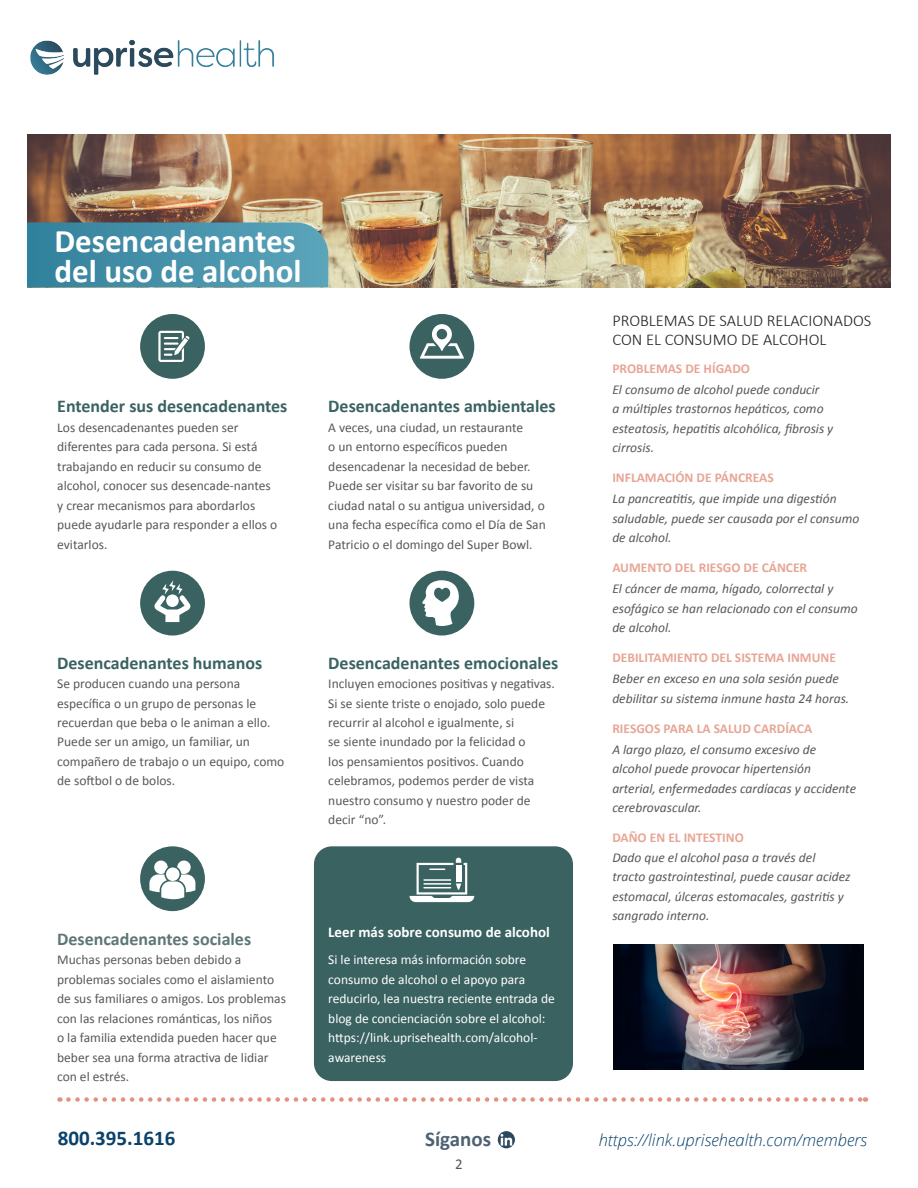
<style>
.page{position:relative;width:918px;height:1188px;background:#fff}
.page>*{position:absolute;margin:0;border:0;box-sizing:border-box;transform-origin:0 0}
.t1{font:700 33px/30px "Calibri";color:#fff}
.t2{font:700 21px "Calibri";color:#0a426b}
.t3{font:700 21px "Calibri";color:#4e6173}
.t4{font:700 18px "Calibri";color:#3a6261}
.t5{font:700 18px "Calibri";color:#5e7676}
.t6{font:300 16.5px/18.8px "Calibri";color:#231f20}
.t7{font:italic 300 16.5px "Open Sans";color:#0a426b}
.t8{font:700 15px "Calibri";color:#fff}
.t9{font:15px "Calibri";color:#57585a}
.t10{font:13.5px/19.5px "Calibri";color:#57585a}
.t11{font:italic 13.5px/19.5px "Calibri";color:#57585a}
.t12{font:13.5px/19.5px "Calibri";color:#fff}
.t13{font:700 13.5px "Calibri";color:#e7a695}
</style>
<div class="page">
<div style="left:314px;top:846px;width:259px;height:235px;background:#3a6261;border-radius:18px"></div>
<div style="left:140px;top:846px;width:65px;height:65px;background:#3a6261;border-radius:50%"></div>
<div style="left:410px;top:314px;width:64px;height:65px;background:#3a6261;border-radius:50%"></div>
<img style="left:27px;top:135px;width:864px;height:152px">
<svg style="left:68px;top:1097px;width:798px;height:5px"></svg>
<img style="left:30px;top:39px;width:244px;height:36px">
<svg style="left:27px;top:222px;width:301px;height:65px;background:#4892aa"></svg>
<svg style="left:498px;top:1131px;width:17px;height:17px"></svg>
<div style="left:140px;top:314px;width:65px;height:65px;background:#3a6261;border-radius:50%"></div>
<div style="left:140px;top:571px;width:65px;height:65px;background:#3a6261;border-radius:50%"></div>
<div style="left:410px;top:571px;width:64px;height:65px;background:#3a6261;border-radius:50%"></div>
<svg style="left:410px;top:858px;width:64px;height:44px"></svg>
<img style="left:613px;top:945px;width:250px;height:125px">
<svg style="left:422px;top:580px;width:37px;height:46px"></svg>
<svg style="left:149px;top:861px;width:46px;height:38px"></svg>
<svg style="left:420px;top:324px;width:44px;height:35px"></svg>
<svg style="left:154px;top:580px;width:37px;height:42px"></svg>
<svg style="left:158px;top:331px;width:32px;height:31px"></svg>
<h1 class="t1" style="left:54px;top:225px;width:249px">Desencadenantes del uso de alcohol</h1>
<h3 class="t4" style="left:57px;top:394px;width:232px">Entender sus desencadenantes</h3>
<p class="t10" style="left:57px;top:417px;width:222px">Los desencadenantes pueden ser diferentes para cada persona. Si está trabajando en reducir su consumo de alcohol, conocer sus desencade-nantes y crear mecanismos para abordarlos puede ayudarle para responder a ellos o evitarlos.</p>
<h3 class="t4" style="left:328px;top:394px;width:229px">Desencadenantes ambientales</h3>
<p class="t10" style="left:328px;top:417px;width:219px">A veces, una ciudad, un restaurante<br>o un entorno específicos pueden desencadenar la necesidad de beber.<br>Puede ser visitar su bar favorito de su ciudad natal o su antigua universidad, o una fecha específica como el Día de San Patricio o el domingo del Super Bowl.</p>
<h3 class="t4" style="left:57px;top:650px;width:207px">Desencadenantes humanos</h3>
<p class="t10" style="left:57px;top:673px;width:229px">Se producen cuando una persona específica o un grupo de personas le recuerdan que beba o le animan a ello.<br>Puede ser un amigo, un familiar, un compañero de trabajo o un equipo, como de softbol o de bolos.</p>
<h3 class="t5" style="left:57px;top:926px;width:196px">Desencadenantes sociales</h3>
<p class="t10" style="left:57px;top:949px;width:230px">Muchas personas beben debido a problemas sociales como el aislamiento de sus familiares o amigos. Los problemas con las relaciones románticas, los niños<br>o la familia extendida pueden hacer que beber sea una forma atractiva de lidiar con el estrés.</p>
<h2 class="t2" style="left:58px;top:1123px;width:119px">800.395.1616</h2>
<h3 class="t4" style="left:328px;top:650px;width:231px">Desencadenantes emocionales</h3>
<p class="t10" style="left:328px;top:673px;width:228px">Incluyen emociones positivas y negativas.<br>Si se siente triste o enojado, solo puede recurrir al alcohol e igualmente, si<br>se siente inundado por la felicidad o<br>los pensamientos positivos. Cuando celebramos, podemos perder de vista nuestro consumo y nuestro poder de decir “no”.</p>
<p class="t8" style="left:328px;top:922px;width:223px">Leer más sobre consumo de alcohol</p>
<p class="t12" style="left:328px;top:950px;width:228px">Si le interesa más información sobre consumo de alcohol o el apoyo para reducirlo, lea nuestra reciente entrada de blog de concienciación sobre el alcohol: https://link.uprisehealth.com/alcohol&shy;awareness</p>
<h2 class="t3" style="left:425px;top:1124px;width:68px">Síganos</h2>
<p class="t9" style="left:455px;top:1154px;width:9px">2</p>
<p class="t6" style="left:612px;top:311px;width:261px">PROBLEMAS DE SALUD RELACIONADOS<br>CON EL CONSUMO DE ALCOHOL</p>
<p class="t13" style="left:612px;top:359px;width:139px">PROBLEMAS DE HÍGADO</p>
<p class="t11" style="left:612px;top:379px;width:222px">El consumo de alcohol puede conducir<br>a múltiples trastornos hepáticos, como esteatosis, hepatitis alcohólica, fibrosis y cirrosis.</p>
<p class="t13" style="left:612px;top:468px;width:163px">INFLAMACIÓN DE PÁNCREAS</p>
<p class="t11" style="left:612px;top:489px;width:249px">La pancreatitis, que impide una digestión saludable, puede ser causada por el consumo de alcohol.</p>
<p class="t13" style="left:612px;top:558px;width:196px">AUMENTO DEL RIESGO DE CÁNCER</p>
<p class="t11" style="left:612px;top:579px;width:247px">El cáncer de mama, hígado, colorrectal y esofágico se han relacionado con el consumo de alcohol.</p>
<p class="t13" style="left:612px;top:648px;width:225px">DEBILITAMIENTO DEL SISTEMA INMUNE</p>
<p class="t11" style="left:612px;top:669px;width:239px">Beber en exceso en una sola sesión puede debilitar su sistema inmune hasta 24 horas.</p>
<p class="t13" style="left:612px;top:719px;width:201px">RIESGOS PARA LA SALUD CARDÍACA</p>
<p class="t11" style="left:612px;top:739px;width:245px">A largo plazo, el consumo excesivo de alcohol puede provocar hipertensión arterial, enfermedades cardíacas y accidente cerebrovascular.</p>
<p class="t13" style="left:612px;top:828px;width:133px">DAÑO EN EL INTESTINO</p>
<p class="t11" style="left:612px;top:847px;width:240px">Dado que el alcohol pasa a través del tracto gastrointestinal, puede causar acidez estomacal, úlceras estomacales, gastritis y sangrado interno.</p>
<p class="t7" style="left:599px;top:1128px;width:270px">https://link.uprisehealth.com/members</p>
</div>
